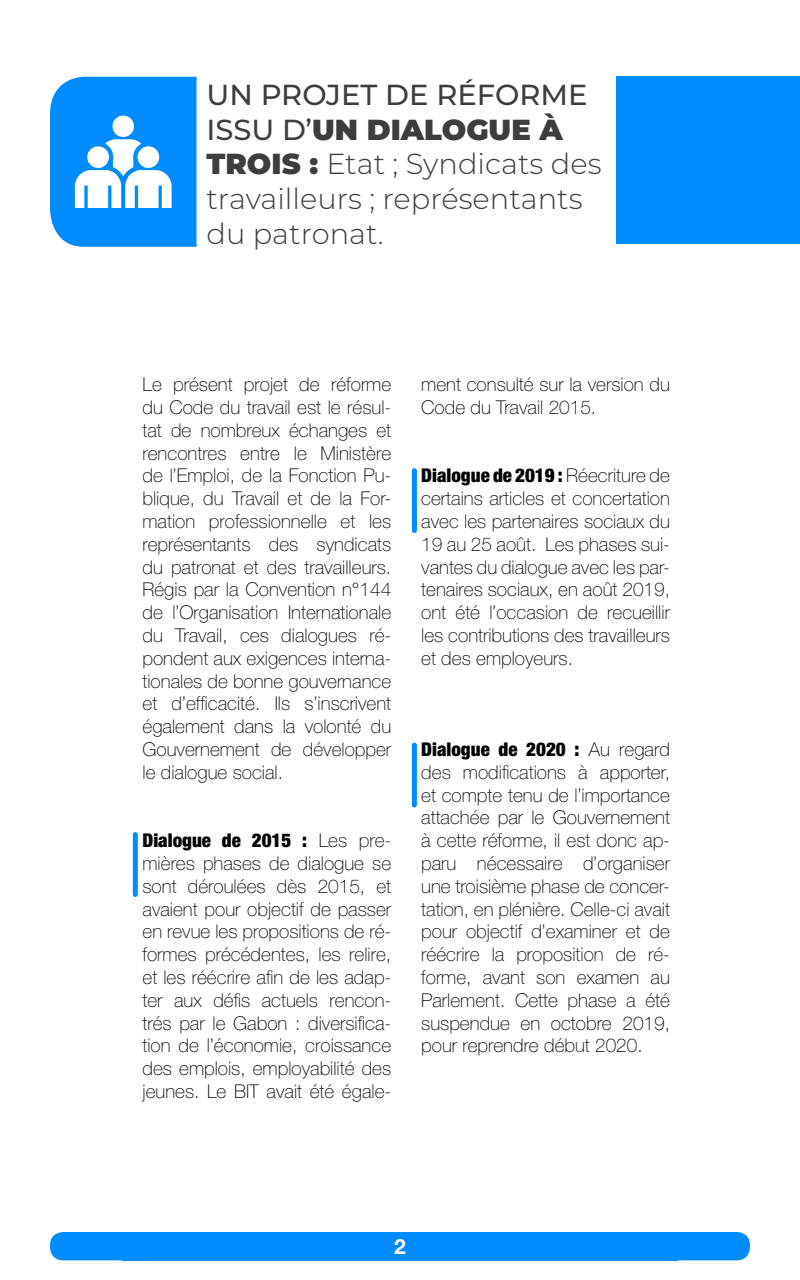
<style>
.page{position:relative;width:800px;height:1280px;background:#fff}
.page>*{position:absolute;margin:0;border:0;box-sizing:border-box;transform-origin:0 0}
.t1{font:300 29px/34.8px "Montserrat";color:#3d3d3b}
.t2{font:700 21px "Helvetica Neue LT Std";color:#fff}
.t3{font:100 19px/22.8px "Helvetica Neue LT Std";color:#000;text-align:justify}
.s1{font-weight:500}
.s2{font-weight:900}
.s3{font-weight:900;font-stretch:condensed}
</style>
<div class="page">
<div style="left:122px;top:1232px;width:460px;height:28px;background:#008cff"></div>
<div style="left:50px;top:1232px;width:145px;height:28px;background:#008cff;border-radius:13px"></div>
<div style="left:538px;top:1232px;width:140px;height:28px;background:#008cff"></div>
<div style="left:605px;top:1232px;width:145px;height:28px;background:#008cff;border-radius:13px"></div>
<div style="left:616px;top:77px;width:184px;height:167px;background:#008cff"></div>
<div style="left:133px;top:834px;width:5px;height:60px;background:#008cff"></div>
<div style="left:412px;top:745px;width:5px;height:60px;background:#008cff"></div>
<div style="left:412px;top:471px;width:5px;height:60px;background:#008cff"></div>
<svg style="left:50px;top:76px;width:147px;height:171px"></svg>
<h1 class="t1" style="left:206px;top:76px;width:397px"><span class="s1">UN PROJET DE RÉFORME<br>ISSU D’</span><span class="s2">UN DIALOGUE À<br>TROIS :</span> Etat ; Syndicats des travailleurs ; représentants du patronat.</h1>
<p class="t3" style="left:142px;top:373px;width:250px">Le présent projet de réforme du Code du travail est le résul&shy;tat de nombreux échanges et rencontres entre le Ministère de l’Emploi, de la Fonction Pu&shy;blique, du Travail et de la For&shy;mation professionnelle et les représentants des syndicats du patronat et des travailleurs.<br>Régis par la Convention n°144 de l’Organisation Internationale du Travail, ces dialogues ré&shy;pondent aux exigences interna&shy;tionales de bonne gouvernance et d’efficacité. Ils s’inscrivent également dans la volonté du Gouvernement de développer le dialogue social.</p>
<p class="t3" style="left:142px;top:829px;width:250px"><span class="s3">Dialogue de 2015 :</span> Les pre&shy;mières phases de dialogue se sont déroulées dès 2015, et avaient pour objectif de passer en revue les propositions de ré&shy;formes précédentes, les relire, et les réécrire afin de les adap&shy;ter aux défis actuels rencon&shy;trés par le Gabon : diversifica&shy;tion de l’économie, croissance des emplois, employabilité des jeunes. Le BIT avait été égale-</p>
<p class="t3" style="left:421px;top:373px;width:250px">ment consulté sur la version du<br>Code du Travail 2015.</p>
<p class="t3" style="left:421px;top:464px;width:250px"><span class="s3">Dialogue de 2019 :</span> Réecriture de certains articles et concertation avec les partenaires sociaux du 19 au 25 août. Les phases sui&shy;vantes du dialogue avec les par&shy;tenaires sociaux, en août 2019, ont été l’occasion de recueillir les contributions des travailleurs et des employeurs.</p>
<p class="t3" style="left:421px;top:738px;width:250px"><span class="s3">Dialogue de 2020 :</span> Au regard des modifications à apporter, et compte tenu de l’importance attachée par le Gouvernement à cette réforme, il est donc ap&shy;paru nécessaire d’organiser une troisième phase de concer&shy;tation, en plénière. Celle-ci avait pour objectif d’examiner et de réécrire la proposition de ré&shy;forme, avant son examen au Parlement. Cette phase a été suspendue en octobre 2019, pour reprendre début 2020.</p>
<p class="t2" style="left:394px;top:1233px;width:13px">2</p>
</div>
